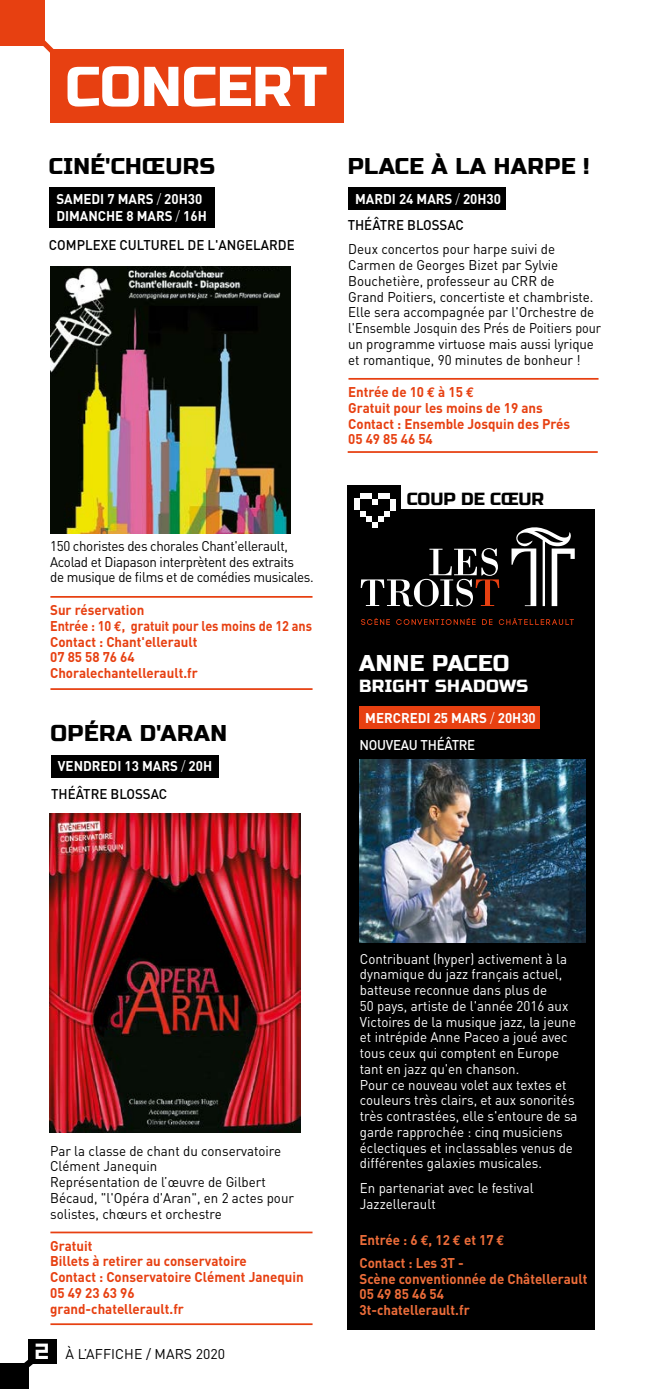
<style>
.page{position:relative;width:645px;height:1389px;background:#fff}
.page>*{position:absolute;margin:0;border:0;box-sizing:border-box;transform-origin:0 0}
.t1{font:56px "Russo One";color:#fff}
.t2{font:22.75px "Russo One";letter-spacing:.02em;color:#000}
.t3{font:22.75px "Russo One";letter-spacing:.02em;color:#fff}
.t4{font:17.5px "Russo One";letter-spacing:.02em;color:#fff}
.t5{font:17.5px "Russo One";color:#000}
.t6{font:14px/15.8px "DIN";color:#fff;scale:.95 1}
.t7{font:14px/15.8px "DIN";color:#000;scale:.95 1}
.t8{font:700 14px/15.8px "DIN";color:#e74011;scale:.95 1}
.t9{font:14px/15.8px "DIN";letter-spacing:-.025em;color:#000;scale:.95 1}
.t10{font:700 14px/15.8px "DIN";color:#ed6d3a;scale:.95 1}
.t11{font:700 14px/17.5px "DIN";color:#fff;scale:.95 1}
.t12{font:500 14px "DIN";color:#000;scale:.95 1}
.t13{font:14px "DIN";color:#000}
.t14{font:500 14px "DIN";letter-spacing:-.02em;color:#fff;scale:.95 1}
.s1{font-weight:300}
.s2{font-family:"Euro Mono"}
.s3{font-family:"Symtext";font-size:21px;color:#fff}
</style>
<div class="page">
<div style="left:29px;top:1339px;width:28px;height:25px;background:#000"></div>
<div style="left:0;top:1364px;width:28px;height:25px;background:#000"></div>
<svg style="left:11px;top:1349px;width:22px;height:30px"></svg>
<div style="left:0;top:0;width:44px;height:45px;background:#e74011"></div>
<div style="left:50px;top:50px;width:293px;height:73px;background:#e74011"></div>
<svg style="left:30px;top:29px;width:32px;height:24px"></svg>
<hr style="left:50px;top:688px;width:263px;height:2px;background:#e74011">
<hr style="left:348px;top:451px;width:250px;height:2px;background:#e74011">
<hr style="left:50px;top:1323px;width:263px;height:2px;background:#e74011">
<hr style="left:50px;top:596px;width:262px;height:2px;background:#e74011">
<hr style="left:348px;top:378px;width:250px;height:2px;background:#e74011">
<hr style="left:50px;top:1232px;width:262px;height:1px;background:#e74011">
<div style="left:49px;top:187px;width:166px;height:41px;background:#000"></div>
<div style="left:348px;top:187px;width:158px;height:23px;background:#000"></div>
<div style="left:51px;top:755px;width:167px;height:22px;background:#000"></div>
<img style="left:50px;top:266px;width:240px;height:268px">
<img style="left:50px;top:813px;width:251px;height:319px">
<div style="left:348px;top:509px;width:247px;height:820px;background:#000"></div>
<div style="left:359px;top:707px;width:181px;height:22px;background:#e74011"></div>
<svg style="left:361px;top:548px;width:138px;height:59px"></svg>
<svg style="left:511px;top:527px;width:64px;height:79px"></svg>
<svg style="left:361px;top:618px;width:29px;height:7px"></svg>
<svg style="left:396px;top:618px;width:80px;height:7px"></svg>
<svg style="left:482px;top:619px;width:10px;height:6px"></svg>
<svg style="left:499px;top:618px;width:75px;height:7px"></svg>
<img style="left:360px;top:760px;width:225px;height:183px">
<div style="left:348px;top:485px;width:53px;height:49px;background:#000"></div>
<div style="left:378px;top:493px;width:12px;height:6px;background:#fff"></div>
<div style="left:360px;top:493px;width:12px;height:5px;background:#fff"></div>
<div style="left:354px;top:498px;width:6px;height:12px;background:#fff"></div>
<div style="left:390px;top:499px;width:6px;height:12px;background:#fff"></div>
<svg style="left:372px;top:499px;width:6px;height:6px"></svg>
<svg style="left:360px;top:511px;width:30px;height:17px"></svg>
<h1 class="t1" style="left:65px;top:54px;width:263px">CONCERT</h1>
<h2 class="t2" style="left:49px;top:153px;width:168px">CINÉ'CHŒURS</h2>
<h2 class="t2" style="left:348px;top:153px;width:243px">PLACE À LA HARPE !</h2>
<p class="t11" style="left:56px;top:189px;width:160px">SAMEDI 7 MARS <span class="s1">/</span> 20H30<br>DIMANCHE 8 MARS <span class="s1">/</span> 16H</p>
<p class="t11" style="left:355px;top:189px;width:155px">MARDI 24 MARS <span class="s1">/</span> 20H30</p>
<p class="t12" style="left:348px;top:216px;width:124px">THÉÂTRE BLOSSAC</p>
<p class="t12" style="left:49px;top:236px;width:260px">COMPLEXE CULTUREL DE L'ANGELARDE</p>
<p class="t9" style="left:50px;top:538px;width:279px">150 choristes des chorales Chant'ellerault,<br>Acolad et Diapason interprètent des extraits<br>de musique de films et de comédies musicales.</p>
<p class="t8" style="left:50px;top:602px;width:277px">Sur réservation<br>Entrée : 10 <span class="s2">€</span>, gratuit pour les moins de 12 ans<br>Contact : Chant'ellerault<br>07 85 58 76 64<br>Choralechantellerault.fr</p>
<h2 class="t2" style="left:50px;top:720px;width:178px">OPÉRA D'ARAN</h2>
<p class="t11" style="left:58px;top:757px;width:164px">VENDREDI 13 MARS <span class="s1">/</span> 20H</p>
<p class="t12" style="left:51px;top:785px;width:124px">THÉÂTRE BLOSSAC</p>
<p class="t7" style="left:348px;top:241px;width:268px">Deux concertos pour harpe suivi de Carmen de Georges Bizet par Sylvie Bouchetière, professeur au CRR de<br>Grand Poitiers, concertiste et chambriste.<br>Elle sera accompagnée par l'Orchestre de l'Ensemble Josquin des Prés de Poitiers pour un programme virtuose mais aussi lyrique et romantique, 90 minutes de bonheur !</p>
<p class="t8" style="left:348px;top:384px;width:235px">Entrée de 10 <span class="s2">€</span> à 15 <span class="s2">€<br></span>Gratuit pour les moins de 19 ans<br>Contact : Ensemble Josquin des Prés<br>05 49 85 46 54</p>
<p class="t5" style="left:407px;top:488px;width:139px">COUP DE CŒUR</p>
<h2 class="t3" style="left:359px;top:650px;width:152px">ANNE PACEO</h2>
<p class="t4" style="left:359px;top:676px;width:171px">BRIGHT SHADOWS</p>
<p class="t11" style="left:365px;top:709px;width:181px">MERCREDI 25 MARS <span class="s1">/</span> 20H30</p>
<p class="t14" style="left:359px;top:736px;width:123px">NOUVEAU THÉÂTRE</p>
<p class="t7" style="left:50px;top:1142px;width:258px">Par la classe de chant du conservatoire Clément Janequin<br>Représentation de l’œuvre de Gilbert Bécaud, "l'Opéra d'Aran", en 2 actes pour solistes, chœurs et orchestre</p>
<p class="t8" style="left:50px;top:1237px;width:269px">Gratuit<br>Billets à retirer au conservatoire<br>Contact : Conservatoire Clément Janequin<br>05 49 23 63 96<br>grand-chatellerault.fr</p>
<p class="t13" style="left:36px;top:1345px;width:191px"><span class="s3">2</span> À L’AFFICHE / MARS 2020</p>
<p class="t6" style="left:360px;top:950px;width:231px">Contribuant (hyper) activement à la dynamique du jazz français actuel, batteuse reconnue dans plus de<br>50 pays, artiste de l'année 2016 aux Victoires de la musique jazz, la jeune et intrépide Anne Paceo a joué avec tous ceux qui comptent en Europe tant en jazz qu'en chanson.<br>Pour ce nouveau volet aux textes et couleurs très clairs, et aux sonorités très contrastées, elle s'entoure de sa garde rapprochée : cinq musiciens éclectiques et inclassables venus de différentes galaxies musicales.</p>
<p class="t6" style="left:360px;top:1180px;width:184px">En partenariat avec le festival<br>Jazzellerault</p>
<p class="t10" style="left:359px;top:1231px;width:154px">Entrée : 6 <span class="s2">€</span>, 12 <span class="s2">€</span> et 17 <span class="s2">€</span></p>
<p class="t10" style="left:359px;top:1254px;width:241px">Contact : Les 3T -<br>Scène conventionnée de Châtellerault<br>05 49 85 46 54<br>3t-chatellerault.fr</p>
</div>
